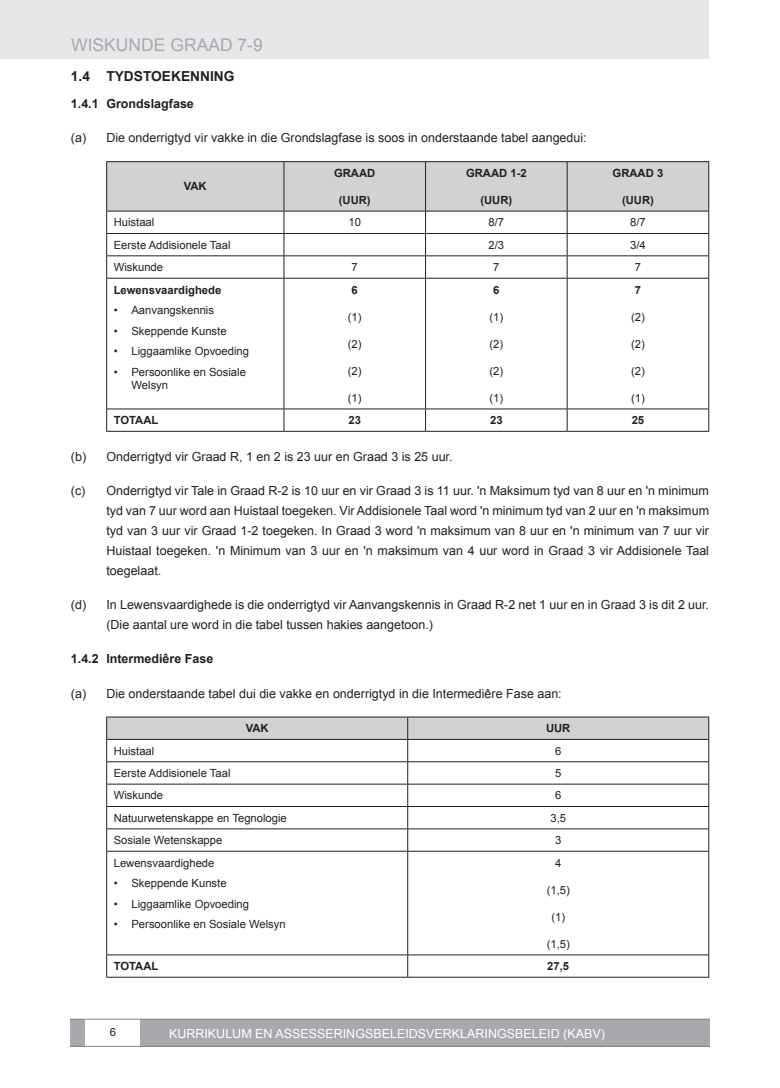
<style>
.page{position:relative;width:780px;height:1088px;background:#fff}
.page>*{position:absolute;margin:0;border:0;box-sizing:border-box;transform-origin:0 0}
.t1{font:17.5px "Arial";color:#a8a9ad}
.t2{font:700 13.75px "Arial";color:#231f20}
.t3{font:12.5px/20px "Arial";color:#231f20;text-align:justify}
.t4{font:12.5px "Arial";color:#fff}
.t5{font:700 12.5px "Arial";color:#231f20}
.t6{font:11.25px/13.5px "Arial";color:#231f20}
.t7{font:700 11.25px "Arial";color:#231f20}
</style>
<div class="page">
<div style="left:0;top:0;width:708px;height:58px;background:#e6e7e9"></div>
<div style="left:70px;top:1019px;width:15px;height:27px;background:#a8a9ad"></div>
<div style="left:140px;top:1019px;width:570px;height:27px;background:#a8a9ad"></div>
<hr style="left:70px;top:1046px;width:640px;height:1px;background:#808285">
<hr style="left:70px;top:1019px;width:640px;height:1px;background:#808285">
<hr style="left:106px;top:161px;width:178px;height:1px;background:#231f20">
<hr style="left:284px;top:161px;width:141px;height:1px;background:#231f20">
<hr style="left:425px;top:161px;width:142px;height:1px;background:#231f20">
<hr style="left:567px;top:161px;width:142px;height:1px;background:#231f20">
<svg style="left:106px;top:162px;width:603px;height:116px"></svg>
<hr style="left:106px;top:278px;width:178px;height:1px;background:#231f20">
<hr style="left:106px;top:278px;width:1px;height:131px;background:#231f20">
<hr style="left:284px;top:278px;width:141px;height:1px;background:#231f20">
<hr style="left:283px;top:278px;width:1px;height:131px;background:#231f20">
<hr style="left:425px;top:278px;width:142px;height:1px;background:#231f20">
<hr style="left:425px;top:278px;width:1px;height:131px;background:#231f20">
<hr style="left:567px;top:278px;width:142px;height:1px;background:#231f20">
<hr style="left:567px;top:278px;width:1px;height:131px;background:#231f20">
<hr style="left:708px;top:278px;width:1px;height:131px;background:#231f20">
<hr style="left:106px;top:409px;width:178px;height:1px;background:#231f20">
<svg style="left:106px;top:409px;width:1px;height:22px"></svg>
<hr style="left:284px;top:409px;width:141px;height:1px;background:#231f20">
<svg style="left:283px;top:409px;width:1px;height:22px"></svg>
<hr style="left:425px;top:409px;width:142px;height:1px;background:#231f20">
<svg style="left:425px;top:409px;width:1px;height:22px"></svg>
<hr style="left:567px;top:409px;width:142px;height:1px;background:#231f20">
<svg style="left:567px;top:409px;width:1px;height:22px"></svg>
<svg style="left:708px;top:409px;width:1px;height:22px"></svg>
<hr style="left:106px;top:431px;width:178px;height:1px;background:#231f20">
<hr style="left:284px;top:431px;width:141px;height:1px;background:#231f20">
<hr style="left:425px;top:431px;width:142px;height:1px;background:#231f20">
<hr style="left:567px;top:431px;width:142px;height:1px;background:#231f20">
<svg style="left:106px;top:717px;width:603px;height:134px"></svg>
<hr style="left:106px;top:851px;width:301px;height:1px;background:#231f20">
<hr style="left:106px;top:851px;width:1px;height:103px;background:#231f20">
<hr style="left:407px;top:851px;width:302px;height:1px;background:#231f20">
<hr style="left:407px;top:851px;width:1px;height:103px;background:#231f20">
<hr style="left:708px;top:851px;width:1px;height:103px;background:#231f20">
<hr style="left:106px;top:954px;width:301px;height:1px;background:#231f20">
<svg style="left:106px;top:955px;width:1px;height:22px"></svg>
<hr style="left:407px;top:954px;width:302px;height:1px;background:#231f20">
<svg style="left:407px;top:955px;width:1px;height:22px"></svg>
<svg style="left:708px;top:955px;width:1px;height:22px"></svg>
<hr style="left:106px;top:977px;width:301px;height:1px;background:#231f20">
<hr style="left:407px;top:977px;width:302px;height:1px;background:#231f20">
<h1 class="t1" style="left:71px;top:34px;width:193px">WISKUNDE GRAAD 7-9</h1>
<p class="t2" style="left:71px;top:67px;width:54px">1.4 Tydstoekenning</p>
<p class="t5" style="left:71px;top:95px;width:124px">1.4.1 Grondslagfase</p>
<p class="t3" style="left:71px;top:128px;width:517px">(a) Die onderrigtyd vir vakke in die Grondslagfase is soos in onderstaande tabel aangedui:</p>
<p class="t7" style="left:184px;top:179px;width:24px">VAK</p>
<p class="t7" style="left:334px;top:165px;width:43px">GRAAD</p>
<p class="t7" style="left:339px;top:193px;width:33px">(UUR)</p>
<p class="t7" style="left:466px;top:165px;width:62px">GRAAD 1-2</p>
<p class="t7" style="left:480px;top:193px;width:33px">(UUR)</p>
<p class="t7" style="left:612px;top:165px;width:52px">GRAAD 3</p>
<p class="t7" style="left:622px;top:193px;width:33px">(UUR)</p>
<p class="t6" style="left:114px;top:216px;width:42px">Huistaal</p>
<p class="t6" style="left:348px;top:216px;width:14px">10</p>
<p class="t6" style="left:488px;top:216px;width:17px">8/7</p>
<p class="t6" style="left:630px;top:216px;width:17px">8/7</p>
<p class="t6" style="left:114px;top:238px;width:118px">Eerste Addisionele Taal</p>
<p class="t6" style="left:488px;top:238px;width:17px">2/3</p>
<p class="t6" style="left:630px;top:238px;width:17px">3/4</p>
<p class="t6" style="left:114px;top:261px;width:51px">Wiskunde</p>
<p class="t6" style="left:351px;top:261px;width:8px">7</p>
<p class="t6" style="left:493px;top:261px;width:8px">7</p>
<p class="t6" style="left:634px;top:261px;width:8px">7</p>
<p class="t7" style="left:114px;top:282px;width:109px">Lewensvaardighede</p>
<p class="t6" style="left:114px;top:303px;width:102px">• Aanvangskennis</p>
<p class="t6" style="left:114px;top:324px;width:114px">• Skeppende Kunste</p>
<p class="t6" style="left:114px;top:345px;width:137px">• Liggaamlike Opvoeding</p>
<p class="t6" style="left:131px;top:365px;width:116px;text-indent:-18px">• Persoonlike en Sosiale<br>Welsyn</p>
<p class="t7" style="left:351px;top:282px;width:8px">6</p>
<p class="t6" style="left:348px;top:310px;width:15px">(1)</p>
<p class="t6" style="left:348px;top:337px;width:15px">(2)</p>
<p class="t6" style="left:348px;top:364px;width:15px">(2)</p>
<p class="t6" style="left:348px;top:391px;width:15px">(1)</p>
<p class="t7" style="left:493px;top:282px;width:8px">6</p>
<p class="t6" style="left:489px;top:310px;width:15px">(1)</p>
<p class="t6" style="left:489px;top:337px;width:15px">(2)</p>
<p class="t6" style="left:489px;top:364px;width:15px">(2)</p>
<p class="t6" style="left:489px;top:391px;width:15px">(1)</p>
<p class="t7" style="left:634px;top:282px;width:8px">7</p>
<p class="t6" style="left:631px;top:310px;width:15px">(2)</p>
<p class="t6" style="left:631px;top:337px;width:15px">(2)</p>
<p class="t6" style="left:631px;top:364px;width:15px">(2)</p>
<p class="t6" style="left:631px;top:391px;width:15px">(1)</p>
<p class="t7" style="left:114px;top:413px;width:46px">TOTAAL</p>
<p class="t7" style="left:348px;top:413px;width:14px">23</p>
<p class="t7" style="left:490px;top:413px;width:14px">23</p>
<p class="t7" style="left:631px;top:413px;width:14px">25</p>
<p class="t3" style="left:71px;top:446px;width:383px">(b) Onderrigtyd vir Graad R, 1 en 2 is 23 uur en Graad 3 is 25 uur.</p>
<p class="t3" style="left:106px;top:481px;width:604px;text-indent:-35px">(c) Onderrigtyd vir Tale in Graad R-2 is 10 uur en vir Graad 3 is 11 uur. 'n Maksimum tyd van 8 uur en 'n minimum tyd van 7 uur word aan Huistaal toegeken. Vir Addisionele Taal word 'n minimum tyd van 2 uur en 'n maksimum tyd van 3 uur vir Graad 1-2 toegeken. In Graad 3 word 'n maksimum van 8 uur en 'n minimum van 7 uur vir Huistaal toegeken. 'n Minimum van 3 uur en 'n maksimum van 4 uur word in Graad 3 vir Addisionele Taal toegelaat.</p>
<p class="t3" style="left:106px;top:595px;width:604px;text-indent:-35px">(d) In Lewensvaardighede is die onderrigtyd vir Aanvangskennis in Graad R-2 net 1 uur en in Graad 3 is dit 2 uur. (Die aantal ure word in die tabel tussen hakies aangetoon.)</p>
<p class="t5" style="left:71px;top:651px;width:144px">1.4.2 Intermediêre Fase</p>
<p class="t3" style="left:71px;top:683px;width:492px">(a) Die onderstaande tabel dui die vakke en onderrigtyd in die Intermediêre Fase aan:</p>
<p class="t7" style="left:246px;top:721px;width:24px">VAK</p>
<p class="t7" style="left:546px;top:721px;width:26px">UUR</p>
<p class="t6" style="left:114px;top:744px;width:42px">Huistaal</p>
<p class="t6" style="left:555px;top:744px;width:8px">6</p>
<p class="t6" style="left:114px;top:766px;width:118px">Eerste Addisionele Taal</p>
<p class="t6" style="left:555px;top:766px;width:8px">5</p>
<p class="t6" style="left:114px;top:789px;width:51px">Wiskunde</p>
<p class="t6" style="left:555px;top:789px;width:8px">6</p>
<p class="t6" style="left:114px;top:811px;width:175px">Natuurwetenskappe en Tegnologie</p>
<p class="t6" style="left:550px;top:811px;width:17px">3,5</p>
<p class="t6" style="left:114px;top:833px;width:110px">Sosiale Wetenskappe</p>
<p class="t6" style="left:555px;top:833px;width:8px">3</p>
<p class="t6" style="left:114px;top:856px;width:102px">Lewensvaardighede</p>
<p class="t6" style="left:114px;top:876px;width:114px">• Skeppende Kunste</p>
<p class="t6" style="left:114px;top:897px;width:137px">• Liggaamlike Opvoeding</p>
<p class="t6" style="left:114px;top:918px;width:173px">• Persoonlike en Sosiale Welsyn</p>
<p class="t6" style="left:555px;top:856px;width:8px">4</p>
<p class="t6" style="left:546px;top:883px;width:25px">(1,5)</p>
<p class="t6" style="left:551px;top:910px;width:15px">(1)</p>
<p class="t6" style="left:546px;top:937px;width:25px">(1,5)</p>
<p class="t7" style="left:114px;top:959px;width:46px">TOTAAL</p>
<p class="t7" style="left:547px;top:959px;width:23px">27,5</p>
<p class="t6" style="left:110px;top:1025px;width:8px">6</p>
<p class="t4" style="left:169px;top:1025px;width:437px">KURRIKULUM EN ASSESSERINGSBELEIDSVERKLARINGSBELEID (KABV)</p>
</div>
